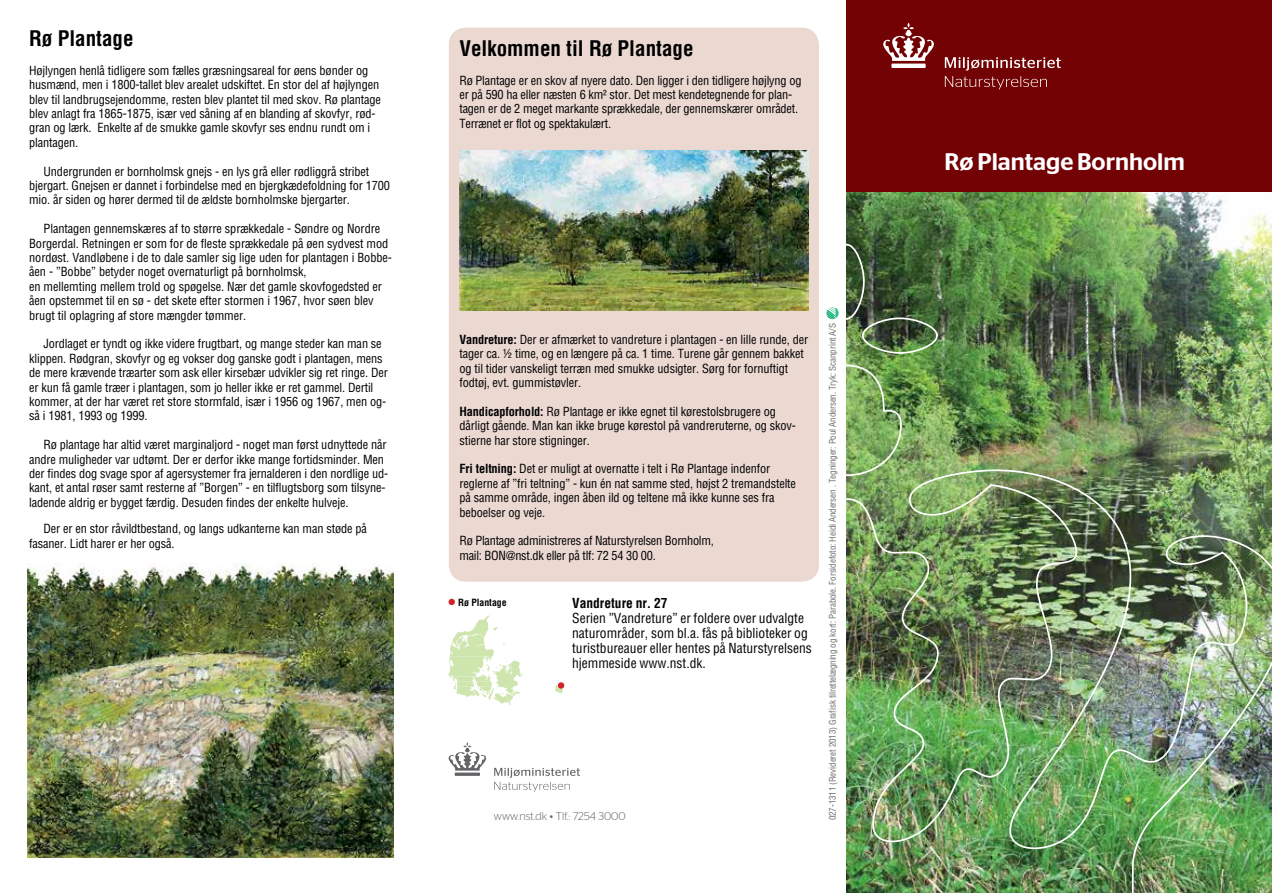
<style>
.page{position:relative;width:1272px;height:893px;background:#fff}
.page>*{position:absolute;margin:0;border:0;box-sizing:border-box;transform-origin:0 0}
.t1{font:500 24px "Stag Sans";color:#fff}
.t2{font:700 condensed 21px "Helvetica";color:#000}
.t3{font:condensed 13.5px/15px "Helvetica";color:#000}
.t4{font:700 condensed 13.5px "Helvetica";color:#000}
.t5{font:condensed 12.3px/14.4px "Helvetica";letter-spacing:-.01em;color:#000}
.t6{font:300 11.25px "Stag Sans";color:#636466}
.t7{font:700 condensed 9.75px "Helvetica";color:#000}
.t8{font:condensed 9px "Helvetica";letter-spacing:-.015em;color:#6d6e71}
.s1{font-weight:700}
</style>
<div class="page">
<img style="left:28px;top:563px;width:365px;height:295px">
<img style="left:846px;top:191px;width:425px;height:278px">
<div style="left:449px;top:28px;width:370px;height:554px;background:#ead8d1;border-radius:17px"></div>
<img style="left:459px;top:151px;width:349px;height:160px">
<div style="left:846px;top:0;width:425px;height:191px;background:#720203"></div>
<svg style="left:944px;top:57px;width:116px;height:32px"></svg>
<svg style="left:883px;top:23px;width:50px;height:45px"></svg>
<div style="left:862px;top:317px;width:75px;height:37px;border:2px solid #fff;border-radius:50%"></div>
<svg style="left:846px;top:243px;width:19px;height:77px"></svg>
<svg style="left:846px;top:364px;width:56px;height:105px;background:#7ea960"></svg>
<img style="left:846px;top:469px;width:425px;height:424px">
<svg style="left:826px;top:307px;width:12px;height:12px"></svg>
<svg style="left:555px;top:685px;width:8px;height:9px"></svg>
<svg style="left:448px;top:615px;width:75px;height:90px"></svg>
<div style="left:448px;top:599px;width:7px;height:6px;background:#d2232a;border-radius:50%"></div>
<svg style="left:494px;top:768px;width:86px;height:24px"></svg>
<svg style="left:448px;top:742px;width:38px;height:34px"></svg>
<div style="left:558px;top:682px;width:6px;height:7px;background:#d2232a;border-radius:50%"></div>
<h2 class="t2" style="left:29px;top:25px;width:106px">Rø Plantage</h2>
<p class="t5" style="left:29px;top:63px;width:353px">Højlyngen henlå tidligere som fælles græsningsareal for øens bønder og husmænd, men i 1800-tallet blev arealet udskiftet. En stor del af højlyngen blev til landbrugsejendomme, resten blev plantet til med skov. Rø plantage blev anlagt fra 1865-1875, især ved såning af en blanding af skovfyr, rød&shy;gran og lærk. Enkelte af de smukke gamle skovfyr ses endnu rundt om i plantagen.</p>
<p class="t5" style="left:29px;top:164px;width:362px;text-indent:14px">Undergrunden er bornholmsk gnejs - en lys grå eller rødliggrå stribet bjergart. Gnejsen er dannet i forbindelse med en bjergkædefoldning for 1700 mio. år siden og hører dermed til de ældste bornholmske bjergarter.</p>
<p class="t5" style="left:29px;top:221px;width:364px;text-indent:14px">Plantagen gennemskæres af to større sprækkedale - Søndre og Nordre Borgerdal. Retningen er som for de fleste sprækkedale på øen sydvest mod nordøst. Vandløbene i de to dale samler sig lige uden for plantagen i Bobbe&shy;åen - ”Bobbe” betyder noget overnaturligt på bornholmsk,<br>en mellemting mellem trold og spøgelse. Nær det gamle skovfogedsted er åen opstemmet til en sø - det skete efter stormen i 1967, hvor søen blev brugt til oplagring af store mængder tømmer.</p>
<p class="t5" style="left:29px;top:337px;width:360px;text-indent:14px">Jordlaget er tyndt og ikke videre frugtbart, og mange steder kan man se klippen. Rødgran, skovfyr og eg vokser dog ganske godt i plantagen, mens de mere krævende træarter som ask eller kirsebær udvikler sig ret ringe. Der er kun få gamle træer i plantagen, som jo heller ikke er ret gammel. Dertil kommer, at der har været ret store stormfald, især i 1956 og 1967, men og&shy;så i 1981, 1993 og 1999.</p>
<p class="t5" style="left:29px;top:437px;width:360px;text-indent:14px">Rø plantage har altid været marginaljord - noget man først udnyttede når andre muligheder var udtømt. Der er derfor ikke mange fortidsminder. Men der findes dog svage spor af agersystemer fra jernalderen i den nordlige ud&shy;kant, et antal røser samt resterne af ”Borgen” - en tilflugtsborg som tilsyne&shy;ladende aldrig er bygget færdig. Desuden findes der enkelte hulveje.</p>
<p class="t5" style="left:29px;top:521px;width:339px;text-indent:14px">Der er en stor råvildtbestand, og langs udkanterne kan man støde på fasaner. Lidt harer er her også.</p>
<h2 class="t2" style="left:459px;top:35px;width:235px">Velkommen til Rø Plantage</h2>
<p class="t5" style="left:459px;top:73px;width:343px">Rø Plantage er en skov af nyere dato. Den ligger i den tidligere højlyng og er på 590 ha eller næsten 6 km² stor. Det mest kendetegnende for plan&shy;tagen er de 2 meget markante sprækkedale, der gennemskærer området.<br>Terrænet er flot og spektakulært.</p>
<p class="t5" style="left:459px;top:332px;width:350px"><span class="s1">Vandreture:</span> Der er afmærket to vandreture i plantagen - en lille runde, der tager ca. ½ time, og en længere på ca. 1 time. Turene går gennem bakket og til tider vanskeligt terræn med smukke udsigter. Sørg for fornuftigt fodtøj, evt. gummistøvler.</p>
<p class="t5" style="left:459px;top:404px;width:338px"><span class="s1">Handicapforhold:</span> Rø Plantage er ikke egnet til kørestolsbrugere og dårligt gående. Man kan ikke bruge kørestol på vandreruterne, og skov&shy;stierne har store stigninger.</p>
<p class="t5" style="left:459px;top:462px;width:338px"><span class="s1">Fri teltning:</span> Det er muligt at overnatte i telt i Rø Plantage indenfor reglerne af ”fri teltning” - kun én nat samme sted, højst 2 tremandstelte på samme område, ingen åben ild og teltene må ikke kunne ses fra beboelser og veje.</p>
<p class="t5" style="left:459px;top:534px;width:256px">Rø Plantage administreres af Naturstyrelsen Bornholm, mail: BON@nst.dk eller på tlf: 72 54 30 00.</p>
<p class="t7" style="left:458px;top:596px;width:50px">Rø Plantage</p>
<p class="t4" style="left:572px;top:595px;width:97px">Vandreture nr. 27</p>
<p class="t3" style="left:572px;top:611px;width:241px">Serien ”Vandreture” er foldere over udvalgte naturområder, som bl.a. fås på biblioteker og turistbureauer eller hentes på Naturstyrelsens hjemmeside www.nst.dk.</p>
<p class="t6" style="left:494px;top:810px;width:133px">www.nst.dk • Tlf.: 7254 3000</p>
<p class="t8" style="left:826px;top:820px;width:499px;rotate:-90deg">027-1311 (Revideret 2013) Grafisk tilrettelægning og kort: Parabole. Forsidefoto: Heidi Andersen . Tegninger: Poul Andersen. Tryk: Scanprint A/S</p>
<h1 class="t1" style="left:944px;top:148px;width:242px">Rø Plantage Bornholm</h1>
</div>
